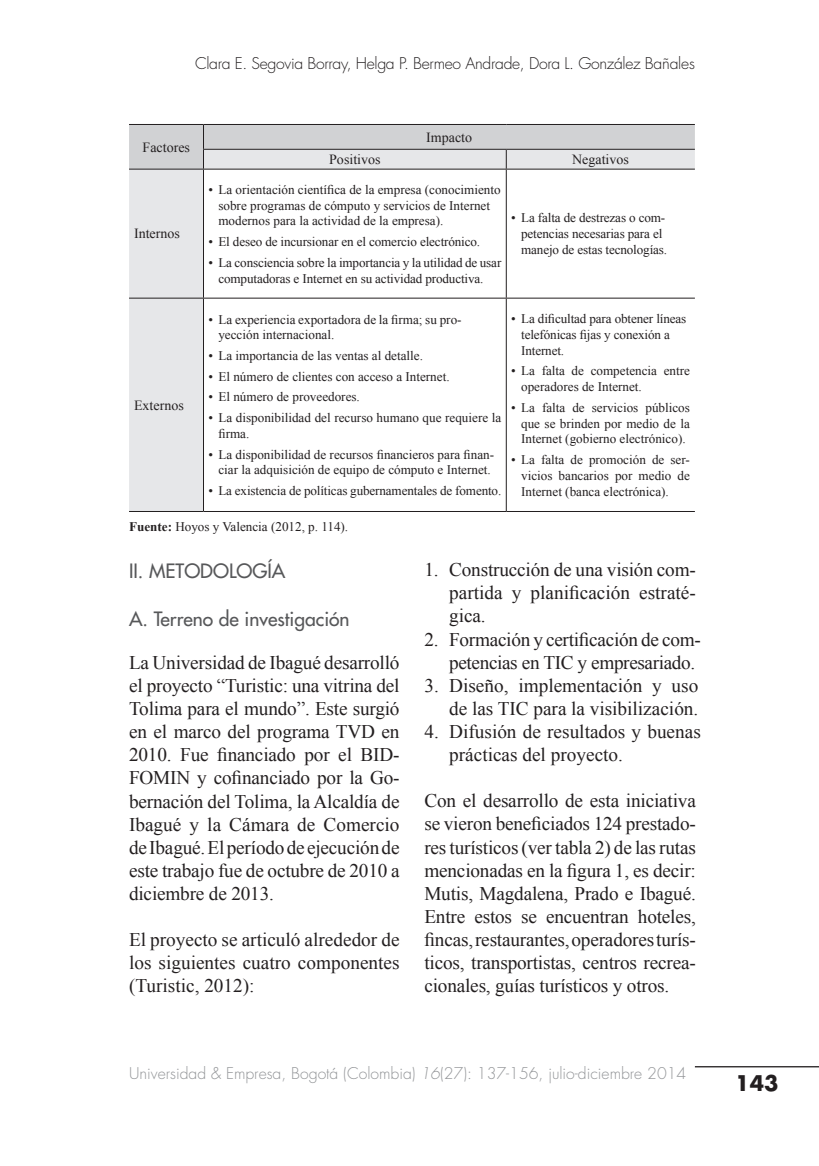
<style>
.page{position:relative;width:819px;height:1166px;background:#fff}
.page>*{position:absolute;margin:0;border:0;box-sizing:border-box;transform-origin:0 0}
.t1{font:700 21px "Futura";color:#231f20}
.Texto{font:19.25px/23.1px "Times New Roman";letter-spacing:-.01em;color:#231f20;text-align:justify}
.Titulo_2{font:19.25px "Futura";color:#57585a}
.Titulo_1{font:19.25px "Futura";color:#57585a}
.t2{font:300 15.75px "Futura";color:#939598}
.t3{font:300 15.75px "Futura";letter-spacing:-.02em;color:#231f20}
.Texto_tabla{font:14px "Times New Roman";color:#231f20}
.pie_de_foto{font:13.12px/15.8px "Times New Roman";color:#231f20}
.s1{font-weight:700}
.s2{font-style:italic}
</style>
<div class="page">
<hr style="left:694px;top:1066px;width:125px;height:1px;background:#231f20">
<svg style="left:129px;top:124px;width:565px;height:387px"></svg>
<hr style="left:129px;top:169px;width:74px;height:1px;background:#231f20">
<hr style="left:203px;top:169px;width:303px;height:1px;background:#231f20">
<hr style="left:203px;top:170px;width:1px;height:128px;background:#231f20">
<hr style="left:506px;top:169px;width:188px;height:1px;background:#231f20">
<hr style="left:506px;top:170px;width:1px;height:128px;background:#231f20">
<hr style="left:129px;top:298px;width:74px;height:1px;background:#231f20">
<hr style="left:203px;top:298px;width:303px;height:1px;background:#231f20">
<hr style="left:203px;top:299px;width:1px;height:212px;background:#231f20">
<hr style="left:506px;top:298px;width:188px;height:1px;background:#231f20">
<hr style="left:506px;top:299px;width:1px;height:212px;background:#231f20">
<hr style="left:129px;top:511px;width:74px;height:1px;background:#231f20">
<hr style="left:203px;top:511px;width:303px;height:1px;background:#231f20">
<hr style="left:506px;top:511px;width:188px;height:1px;background:#231f20">
<p class="t3" style="left:195px;top:54px;width:501px">Clara E. Segovia Borray, Helga P. Bermeo Andrade, Dora L. González Bañales</p>
<p class="Texto_tabla" style="left:142px;top:138px;width:49px">Factores</p>
<p class="Texto_tabla" style="left:134px;top:224px;width:47px">Internos</p>
<p class="Texto_tabla" style="left:134px;top:395px;width:51px">Externos</p>
<p class="Texto_tabla" style="left:426px;top:128px;width:47px">Impacto</p>
<p class="Texto_tabla" style="left:329px;top:150px;width:53px">Positivos</p>
<p class="Texto_tabla" style="left:572px;top:150px;width:58px">Negativos</p>
<p class="pie_de_foto" style="left:218px;top:181px;width:284px;text-indent:-10px">• La orientación científica de la empresa (conocimiento sobre programas de cómputo y servicios de Internet modernos para la actividad de la empresa).</p>
<p class="pie_de_foto" style="left:208px;top:234px;width:273px">• El deseo de incursionar en el comercio electrónico.</p>
<p class="pie_de_foto" style="left:218px;top:254px;width:284px;text-indent:-10px">• La consciencia sobre la importancia y la utilidad de usar computadoras e Internet en su actividad productiva.</p>
<p class="pie_de_foto" style="left:521px;top:210px;width:147px;text-indent:-10px">• La falta de destrezas o com&shy;petencias necesarias para el manejo de estas tecnologías.</p>
<p class="pie_de_foto" style="left:218px;top:311px;width:245px;text-indent:-10px">• La experiencia exportadora de la firma; su pro&shy;yección internacional.</p>
<p class="pie_de_foto" style="left:208px;top:348px;width:216px">• La importancia de las ventas al detalle.</p>
<p class="pie_de_foto" style="left:208px;top:368px;width:243px">• El número de clientes con acceso a Internet.</p>
<p class="pie_de_foto" style="left:208px;top:389px;width:153px">• El número de proveedores.</p>
<p class="pie_de_foto" style="left:218px;top:410px;width:284px;text-indent:-10px">• La disponibilidad del recurso humano que requiere la firma.</p>
<p class="pie_de_foto" style="left:208px;top:446px;width:287px;text-align:center">• La disponibilidad de recursos financieros para finan&shy;ciar la adquisición de equipo de cómputo e Internet.</p>
<p class="pie_de_foto" style="left:208px;top:483px;width:294px">• La existencia de políticas gubernamentales de fomento.</p>
<p class="pie_de_foto" style="left:521px;top:311px;width:167px;text-indent:-10px">• La dificultad para obtener líneas telefónicas fijas y conexión a<br>Internet.</p>
<p class="pie_de_foto" style="left:521px;top:363px;width:170px;text-indent:-10px">• La falta de competencia entre operadores de Internet.</p>
<p class="pie_de_foto" style="left:521px;top:399px;width:170px;text-align:justify;text-indent:-10px">• La falta de servicios públicos que se brinden por medio de la Internet (gobierno electrónico).</p>
<p class="pie_de_foto" style="left:521px;top:452px;width:170px;text-align:justify;text-indent:-10px">• La falta de promoción de ser&shy;vicios bancarios por medio de Internet (banca electrónica).</p>
<p class="pie_de_foto" style="left:129px;top:518px;width:221px"><span class="s1">Fuente:</span> Hoyos y Valencia (2012, p. 114).</p>
<p class="Titulo_1" style="left:129px;top:559px;width:158px">II. METODOLOGÍA</p>
<p class="Titulo_2" style="left:129px;top:607px;width:222px">A. Terreno de investigación</p>
<p class="Texto" style="left:129px;top:651px;width:272px">La Universidad de Ibagué desarrolló el proyecto “Turistic: una vitrina del Tolima para el mundo”. Este surgió en el marco del programa TVD en 2010. Fue financiado por el BID-FOMIN y cofinanciado por la Go&shy;bernación del Tolima, la Alcaldía de</p>
<p class="Texto" style="left:129px;top:812px;width:272px">Ibagué y la Cámara de Comercio</p>
<p class="Texto" style="left:129px;top:835px;width:272px">de Ibagué. El período de ejecución de</p>
<p class="Texto" style="left:129px;top:858px;width:272px">este trabajo fue de octubre de 2010 a diciembre de 2013.</p>
<p class="Texto" style="left:129px;top:928px;width:272px">El proyecto se articuló alrededor de los siguientes cuatro componentes (Turistic, 2012):</p>
<p class="Texto" style="left:449px;top:558px;width:248px;text-indent:-25px">1. Construcción de una visión com&shy;partida y planificación estraté&shy;gica.</p>
<p class="Texto" style="left:424px;top:627px;width:278px;text-align:right">2. Formación y certificación de com&shy;petencias en TIC y empresariado.</p>
<p class="Texto" style="left:424px;top:673px;width:275px;text-align:right">3. Diseño, implementación y uso de las TIC para la visibilización.</p>
<p class="Texto" style="left:449px;top:720px;width:253px;text-indent:-25px">4. Difusión de resultados y buenas prácticas del proyecto.</p>
<p class="Texto" style="left:424px;top:789px;width:273px">Con el desarrollo de esta iniciativa se vieron beneficiados 124 prestado&shy;res turísticos (ver tabla 2) de las rutas mencionadas en la figura 1, es decir:<br>Mutis, Magdalena, Prado e Ibagué.<br>Entre estos se encuentran hoteles,</p>
<p class="Texto" style="left:424px;top:927px;width:273px">fincas, restaurantes, operadores turís-</p>
<p class="Texto" style="left:424px;top:951px;width:273px">ticos, transportistas, centros recrea&shy;cionales, guías turísticos y otros.</p>
<p class="t2" style="left:129px;top:1063px;width:558px">Universidad &amp; Empresa, Bogotá (Colombia) <span class="s2">16</span>(27): 137-156, julio-diciembre 2014</p>
<h1 class="t1" style="left:735px;top:1068px;width:45px">143</h1>
</div>
